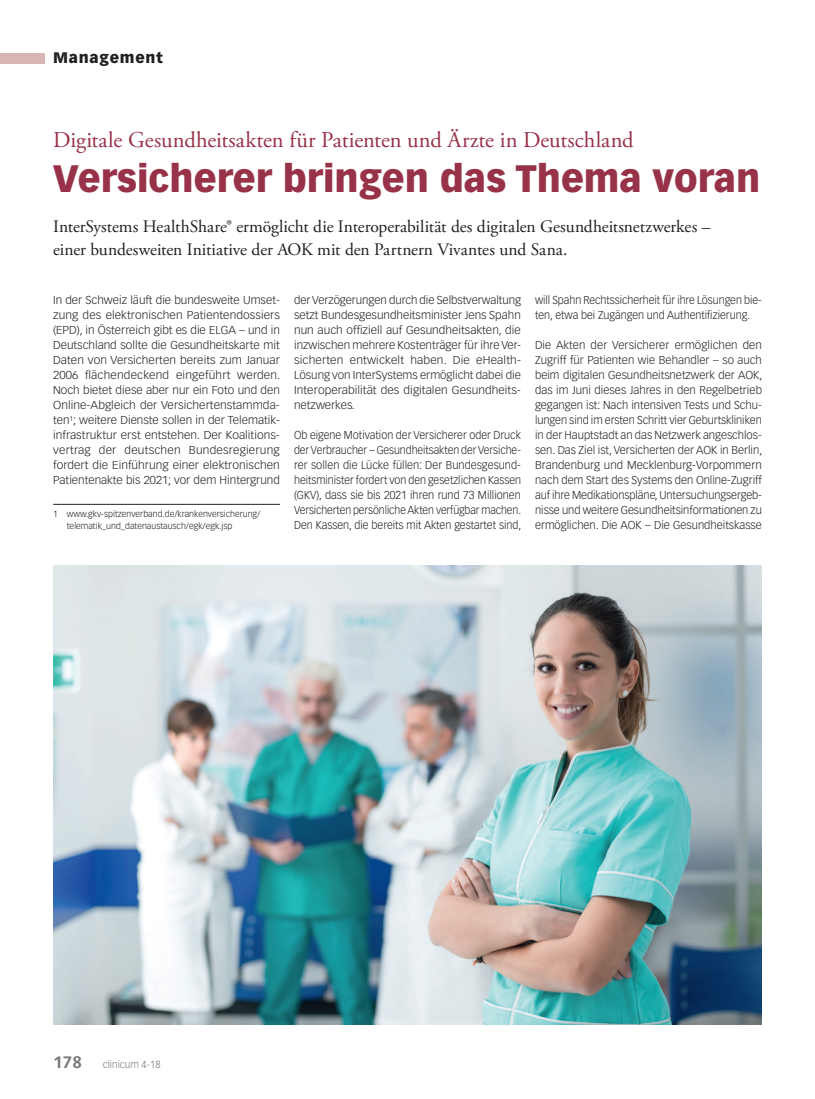
<style>
.page{position:relative;width:815px;height:1099px;background:#fff}
.page>*{position:absolute;margin:0;border:0;box-sizing:border-box;transform-origin:0 0}
.Titel_MM{font:900 37.5px "Vectora LT Std";color:#983249}
.Obertitel_MM{font:22.5px "Adobe Garamond Pro";color:#983249}
.Lead{font:17.5px/22.5px "Adobe Garamond Pro";letter-spacing:-.005em;color:#231f20}
.t1{font:900 15px "Vectora LT Std";letter-spacing:.05em;color:#231f20}
.Lauftext{font:300 11.25px/15px "Vectora LT Std";color:#231f20;text-align:justify}
.Lauftext-2{font:300 11.25px/15px "Vectora LT Std";color:#231f20;text-align:justify;scale:1.04 1}
.Lauftext-3{font:300 11.25px/15px "Vectora LT Std";color:#231f20;text-align:justify;scale:.96 1}
.Lauftext-4{font:300 11.25px/15px "Vectora LT Std";color:#231f20;scale:.95 1}
.t2{font:300 10px "Vectora LT Std";color:#76787b}
.Fussnote{font:300 8.75px/12.5px "Vectora LT Std";color:#231f20}
.s1{font-weight:700;font-size:16.25px}
</style>
<div class="page">
<div style="left:0;top:53px;width:45px;height:10px;background:#d9b4b3"></div>
<hr style="left:53px;top:504px;width:227px;height:1px;background:#231f20">
<img style="left:53px;top:566px;width:709px;height:458px">
<h3 class="t1" style="left:53px;top:49px;width:111px">Management</h3>
<p class="Obertitel_MM" style="left:53px;top:126px;width:582px">Digitale Gesundheitsakten für Patienten und Ärzte in Deutschland</p>
<p class="Titel_MM" style="left:53px;top:155px;width:709px">Versicherer bringen das Thema voran</p>
<p class="Lead" style="left:53px;top:216px;width:659px">InterSystems HealthShare® ermöglicht die Interoperabilität des digitalen Gesundheitsnetzwerkes – einer bundesweiten Initiative der AOK mit den Partnern Vivantes und Sana.</p>
<p class="Lauftext-2" style="left:53px;top:293px;width:220px">In der Schweiz läuft die bundesweite Umset&shy;zung des elektronischen Patientendossiers (EPD), in Österreich gibt es die ELGA – und in Deutschland sollte die Gesundheitskarte mit Daten von Versicherten bereits zum Januar 2006 flächendeckend eingeführt werden.<br>Noch bietet diese aber nur ein Foto und den Online-Abgleich der Versichertenstammda&shy;ten<sup>1</sup>; weitere Dienste sollen in der Telematik&shy;infrastruktur erst entstehen. Der Koalitions&shy;vertrag der deutschen Bundesregierung fordert die Einführung einer elektronischen Patientenakte bis 2021; vor dem Hintergrund</p>
<p class="Fussnote" style="left:67px;top:507px;width:195px;text-indent:-14px">1 www.gkv-spitzenverband.de/krankenversicherung/ telematik_und_datenaustausch/egk/egk.jsp</p>
<p class="Lauftext" style="left:294px;top:293px;width:228px">der Verzögerungen durch die Selbstverwaltung setzt Bundesgesundheitsminister Jens Spahn nun auch offiziell auf Gesundheitsakten, die inzwischen mehrere Kostenträger für ihre Ver&shy;sicherten entwickelt haben. Die eHealth-Lösung von InterSystems ermöglicht dabei die Interoperabilität des digitalen Gesundheits&shy;netzwerkes.</p>
<p class="Lauftext-3" style="left:294px;top:428px;width:238px">Ob eigene Motivation der Versicherer oder Druck der Verbraucher – Gesundheitsakten der Versiche&shy;rer sollen die Lücke füllen: Der Bundesgesund&shy;heitsminister fordert von den gesetzlichen Kassen (GKV), dass sie bis 2021 ihren rund 73 Millionen Versicherten persönliche Akten verfügbar machen.<br>Den Kassen, die bereits mit Akten gestartet sind,</p>
<p class="Lauftext-4" style="left:535px;top:293px;width:240px">will Spahn Rechtssicherheit für ihre Lösungen bie&shy;ten, etwa bei Zugängen und Authentifizierung.</p>
<p class="Lauftext" style="left:535px;top:338px;width:229px">Die Akten der Versicherer ermöglichen den Zugriff für Patienten wie Behandler – so auch beim digitalen Gesundheitsnetzwerk der AOK, das im Juni dieses Jahres in den Regelbetrieb gegangen ist: Nach intensiven Tests und Schu&shy;lungen sind im ersten Schritt vier Geburtskliniken in der Hauptstadt an das Netzwerk angeschlos&shy;sen. Das Ziel ist, Versicherten der AOK in Berlin, Brandenburg und Mecklenburg-Vorpommern nach dem Start des Systems den Online-Zugriff auf ihre Medikationspläne, Untersuchungsergeb&shy;nisse und weitere Gesundheitsinformationen zu ermöglichen. Die AOK – Die Gesundheitskasse</p>
<p class="t2" style="left:53px;top:1058px;width:109px"><span class="s1">178</span> clinicum 4-18</p>
</div>
